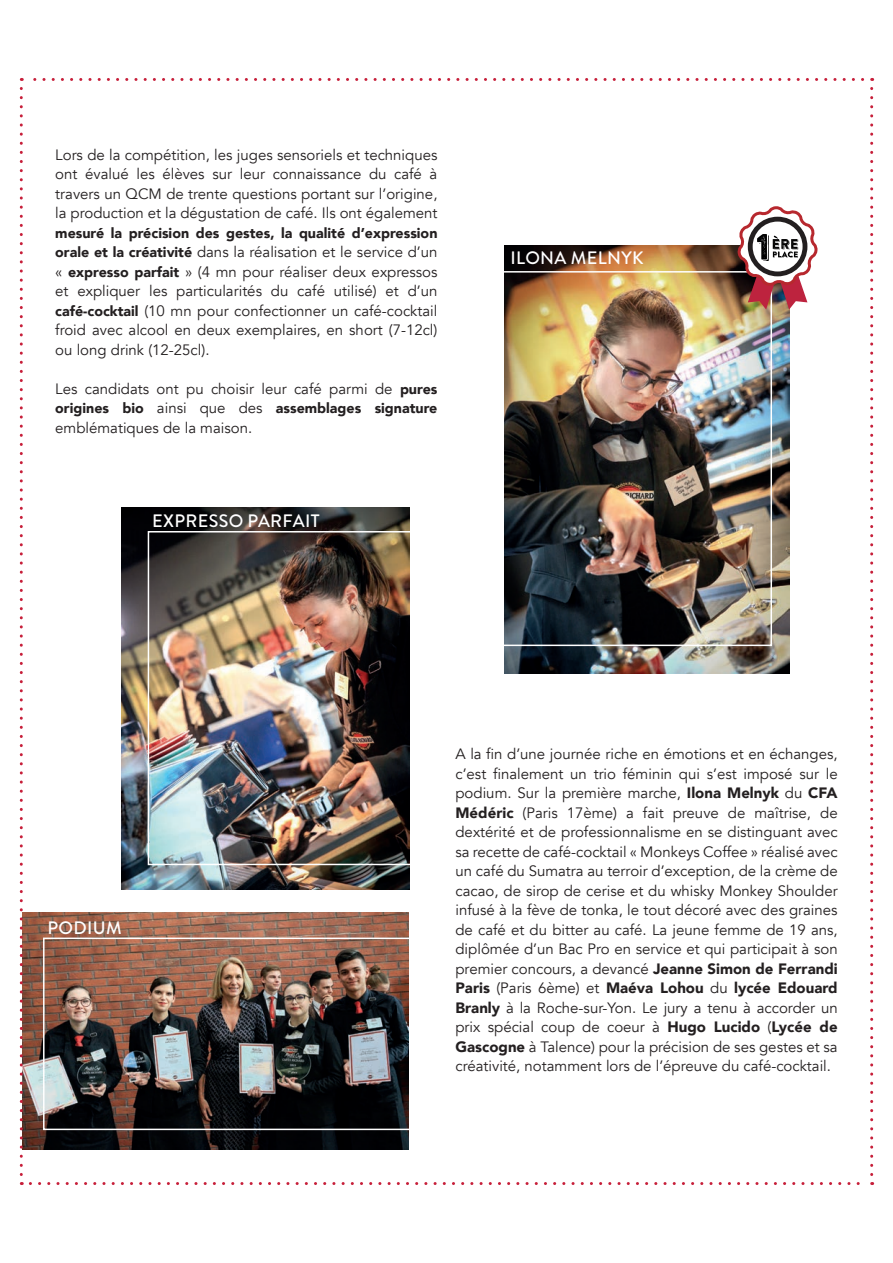
<style>
.page{position:relative;width:893px;height:1263px;background:#fff}
.page>*{position:absolute;margin:0;border:0;box-sizing:border-box;transform-origin:0 0}
.t1{font:500 18px "Brandon Grotesque";letter-spacing:.02em;color:#fff}
.t2{font:15px/19.5px "Avenir";color:#231f20;text-align:justify}
.t3{font:900 14.25px "Avenir";color:#231f20}
.s1{font-weight:900;font-size:14.25px}
.s2{font-weight:400;font-size:15px}
.s3{font-weight:900}
</style>
<div class="page">
<img style="left:504px;top:245px;width:285px;height:428px">
<div style="left:493px;top:271px;width:279px;height:375px;border:2px solid #fff"></div>
<img style="left:121px;top:508px;width:289px;height:381px">
<div style="left:148px;top:531px;width:269px;height:334px;border:2px solid #fff"></div>
<img style="left:23px;top:912px;width:385px;height:237px">
<div style="left:43px;top:937px;width:374px;height:193px;border:2px solid #fff"></div>
<svg style="left:20px;top:88px;width:3px;height:1097px"></svg>
<svg style="left:30px;top:1182px;width:843px;height:3px"></svg>
<svg style="left:870px;top:78px;width:3px;height:1096px"></svg>
<svg style="left:21px;top:78px;width:842px;height:3px"></svg>
<svg style="left:735px;top:206px;width:82px;height:104px"></svg>
<p class="t2" style="left:55px;top:145px;width:384px">Lors de la compétition, les juges sensoriels et techniques ont évalué les élèves sur leur connaissance du café à travers un QCM de trente questions portant sur l’origine, la production et la dégustation de café. Ils ont également</p>
<p class="t3" style="left:55px;top:220px;width:384px">mesuré la précision des gestes, la qualité d’expression</p>
<p class="t2" style="left:55px;top:242px;width:384px"><span class="s1">orale et la créativité</span> dans la réalisation et le service d’un « <span class="s1">expresso parfait</span> » (4 mn pour réaliser deux expressos et expliquer les particularités du café utilisé) et d’un <span class="s1">café-cocktail</span> (10 mn pour confectionner un café-cocktail froid avec alcool en deux exemplaires, en short (7-12cl) ou long drink (12-25cl).</p>
<p class="t2" style="left:55px;top:379px;width:384px">Les candidats ont pu choisir leur café parmi de <span class="s1">pures</span></p>
<p class="t3" style="left:55px;top:396px;width:384px">origines bio <span class="s2">ainsi que des</span> assemblages signature</p>
<p class="t2" style="left:55px;top:418px;width:198px">emblématiques de la maison.</p>
<p class="t1" style="left:152px;top:509px;width:169px">EXPRESSO PARFAIT</p>
<p class="t1" style="left:510px;top:246px;width:135px">ILONA MELNYK</p>
<p class="t1" style="left:47px;top:915px;width:76px">PODIUM</p>
<p class="t2" style="left:455px;top:744px;width:384px">A la fin d’une journée riche en émotions et en échanges, c’est finalement un trio féminin qui s’est imposé sur le podium. Sur la première marche, <span class="s3">Ilona Melnyk</span> du <span class="s3">CFA Médéric</span> (Paris 17ème) a fait preuve de maîtrise, de dextérité et de professionnalisme en se distinguant avec sa recette de café-cocktail « Monkeys Coffee » réalisé avec un café du Sumatra au terroir d’exception, de la crème de cacao, de sirop de cerise et du whisky Monkey Shoulder infusé à la fève de tonka, le tout décoré avec des graines de café et du bitter au café. La jeune femme de 19 ans, diplômée d’un Bac Pro en service et qui participait à son premier concours, a devancé <span class="s3">Jeanne Simon de Ferrandi Paris</span> (Paris 6ème) et <span class="s3">Maéva Lohou</span> du <span class="s3">lycée Edouard Branly</span> à la Roche-sur-Yon. Le jury a tenu à accorder un prix spécial coup de coeur à <span class="s3">Hugo Lucido</span> (<span class="s3">Lycée de Gascogne</span> à Talence) pour la précision de ses gestes et sa créativité, notamment lors de l’épreuve du café-cocktail.</p>
</div>
